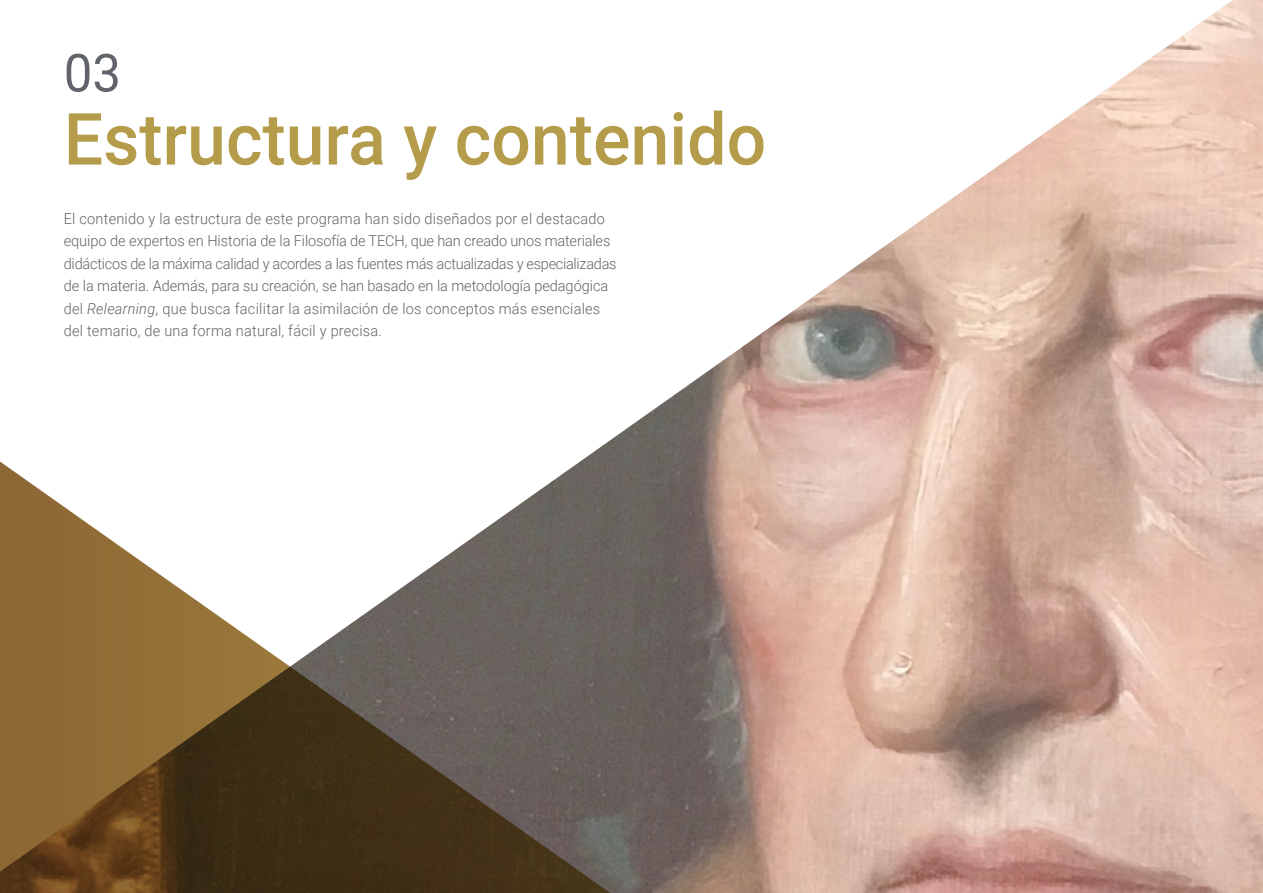
<style>
.page{position:relative;width:1263px;height:893px;background:#fff}
.page>*{position:absolute;margin:0;border:0;box-sizing:border-box;transform-origin:0 0}
.t1{font:500 72px "Roboto";color:#b49c4b}
.t2{font:52.5px "Roboto";color:#61646a}
.t3{font:300 15px/22.5px "Roboto";letter-spacing:-.005em;color:#61646a}
.s1{font-style:italic}
</style>
<div class="page">
<img style="left:602px;top:0;width:661px;height:893px">
<svg style="left:0;top:446px;width:640px;height:447px"></svg>
<h2 class="t2" style="left:64px;top:36px;width:59px">03</h2>
<h1 class="t1" style="left:64px;top:89px;width:704px">Estructura y contenido</h1>
<p class="t3" style="left:64px;top:207px;width:554px">El contenido y la estructura de este programa han sido diseñados por el destacado equipo de expertos en Historia de la Filosofía de TECH, que han creado unos materiales didácticos de la máxima calidad y acordes a las fuentes más actualizadas y especializadas de la materia. Además, para su creación, se han basado en la metodología pedagógica del <span class="s1">Relearning</span>, que busca facilitar la asimilación de los conceptos más esenciales del temario, de una forma natural, fácil y precisa.</p>
</div>
